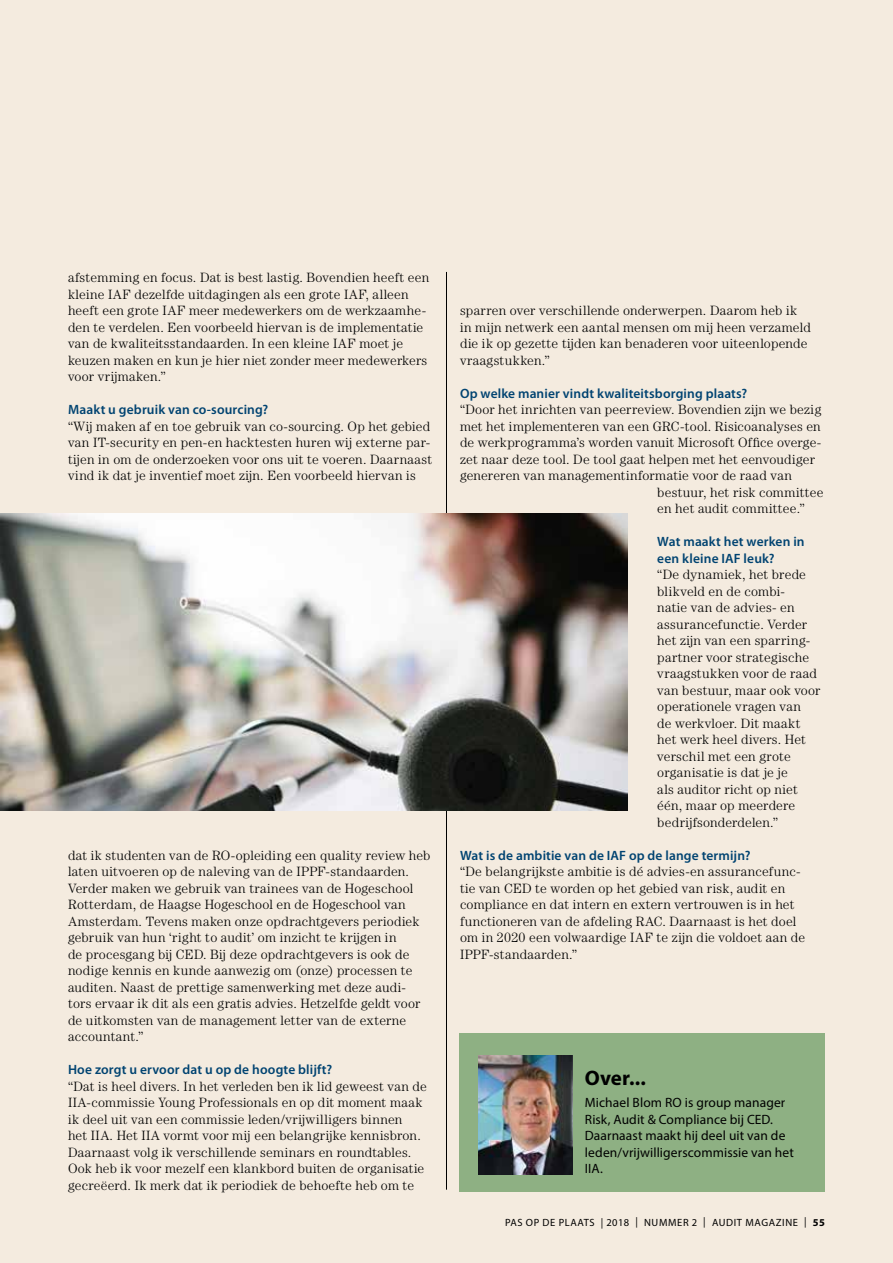
<style>
.page{position:relative;width:893px;height:1263px;background:#f4ebdf}
.page>*{position:absolute;margin:0;border:0;box-sizing:border-box;transform-origin:0 0}
.t1{font:700 21px "Myriad Pro";color:#000}
.t2{font:300 13.5px/16.5px "Century LT";letter-spacing:.015em;color:#000}
.t3{font:600 13.5px/16.5px "Myriad Pro";letter-spacing:.01em;color:#004371}
.t4{font:13.5px/16.5px "Myriad Pro";letter-spacing:.005em;color:#000}
.t5{font:10.5px "Myriad Pro";letter-spacing:.06em;color:#000}
.s1{font-weight:700}
</style>
<div class="page">
<div style="left:459px;top:1033px;width:366px;height:158px;background:#8eb083"></div>
<hr style="left:446px;top:272px;width:1px;height:918px;background:#000">
<img style="left:478px;top:1055px;width:94px;height:120px">
<img style="left:0;top:513px;width:627px;height:298px">
<p class="t2" style="left:68px;top:269px;width:363px">afstemming en focus. Dat is best lastig. Bovendien heeft een kleine IAF dezelfde uitdagingen als een grote IAF, alleen heeft een grote IAF meer medewerkers om de werkzaamhe&shy;den te verdelen. Een voorbeeld hiervan is de implementatie van de kwaliteitsstandaarden. In een kleine IAF moet je keuzen maken en kun je hier niet zonder meer medewerkers voor vrijmaken.”</p>
<p class="t3" style="left:68px;top:401px;width:202px">Maakt u gebruik van co-sourcing?</p>
<p class="t2" style="left:68px;top:417px;width:366px">“Wij maken af en toe gebruik van co-sourcing. Op het gebied van IT-security en pen-en hacktesten huren wij externe par&shy;tijen in om de onderzoeken voor ons uit te voeren. Daarnaast vind ik dat je inventief moet zijn. Een voorbeeld hiervan is</p>
<p class="t2" style="left:68px;top:846px;width:364px">dat ik studenten van de RO-opleiding een quality review heb laten uitvoeren op de naleving van de IPPF-standaarden.<br>Verder maken we gebruik van trainees van de Hogeschool Rotterdam, de Haagse Hogeschool en de Hogeschool van Amsterdam. Tevens maken onze opdrachtgevers periodiek gebruik van hun ‘right to audit’ om inzicht te krijgen in<br>de procesgang bij CED. Bij deze opdrachtgevers is ook de nodige kennis en kunde aanwezig om (onze) processen te auditen. Naast de prettige samenwerking met deze audi&shy;tors ervaar ik dit als een gratis advies. Hetzelfde geldt voor de uitkomsten van de management letter van de externe accountant.”</p>
<p class="t3" style="left:68px;top:1061px;width:266px">Hoe zorgt u ervoor dat u op de hoogte blijft?</p>
<p class="t2" style="left:68px;top:1077px;width:360px">“Dat is heel divers. In het verleden ben ik lid geweest van de IIA-commissie Young Professionals en op dit moment maak ik deel uit van een commissie leden/vrijwilligers binnen<br>het IIA. Het IIA vormt voor mij een belangrijke kennisbron.<br>Daarnaast volg ik verschillende seminars en roundtables.<br>Ook heb ik voor mezelf een klankbord buiten de organisatie gecreëerd. Ik merk dat ik periodiek de behoefte heb om te</p>
<p class="t2" style="left:460px;top:302px;width:352px">sparren over verschillende onderwerpen. Daarom heb ik in mijn netwerk een aantal mensen om mij heen verzameld die ik op gezette tijden kan benaderen voor uiteenlopende vraagstukken.”</p>
<p class="t3" style="left:460px;top:384px;width:289px">Op welke manier vindt kwaliteitsborging plaats?</p>
<p class="t2" style="left:460px;top:401px;width:363px">“Door het inrichten van peerreview. Bovendien zijn we bezig</p>
<p class="t2" style="left:460px;top:417px;width:362px">met het implementeren van een GRC-tool. Risicoanalyses en</p>
<p class="t2" style="left:460px;top:434px;width:363px">de werkprogramma’s worden vanuit Microsoft Office overge-</p>
<p class="t2" style="left:460px;top:450px;width:356px">zet naar deze tool. De tool gaat helpen met het eenvoudiger</p>
<p class="t2" style="left:460px;top:467px;width:333px">genereren van managementinformatie voor de raad van</p>
<p class="t2" style="left:657px;top:483px;width:168px">bestuur, het risk committee</p>
<p class="t2" style="left:657px;top:500px;width:149px">en het audit committee.”</p>
<p class="t3" style="left:657px;top:533px;width:149px">Wat maakt het werken in een kleine IAF leuk?</p>
<p class="t2" style="left:657px;top:566px;width:165px">“De dynamiek, het brede blikveld en de combi-<br>natie van de advies- en assurancefunctie. Verder het zijn van een sparring&shy;partner voor strategische vraagstukken voor de raad van bestuur, maar ook voor operationele vragen van<br>de werkvloer. Dit maakt het werk heel divers. Het verschil met een grote organisatie is dat je je<br>als auditor richt op niet één, maar op meerdere bedrijfsonderdelen.”</p>
<p class="t3" style="left:460px;top:846px;width:292px">Wat is de ambitie van de IAF op de lange termijn?</p>
<p class="t2" style="left:460px;top:863px;width:347px">“De belangrijkste ambitie is dé advies-en assurancefunc&shy;tie van CED te worden op het gebied van risk, audit en compliance en dat intern en extern vertrouwen is in het functioneren van de afdeling RAC. Daarnaast is het doel om in 2020 een volwaardige IAF te zijn die voldoet aan de IPPF-standaarden.”</p>
<h1 class="t1" style="left:585px;top:1064px;width:62px">Over...</h1>
<p class="t4" style="left:585px;top:1094px;width:210px">Michael Blom RO is group manager<br>Risk, Audit &amp; Compliance bij CED.<br>Daarnaast maakt hij deel uit van de leden/vrijwilligerscommissie van het<br>IIA.</p>
<p class="t5" style="left:505px;top:1216px;width:321px">PAS OP DE PLAATS | 2018 | NUMMER 2 | AUDIT MAGAZINE | <span class="s1">55</span></p>
</div>
